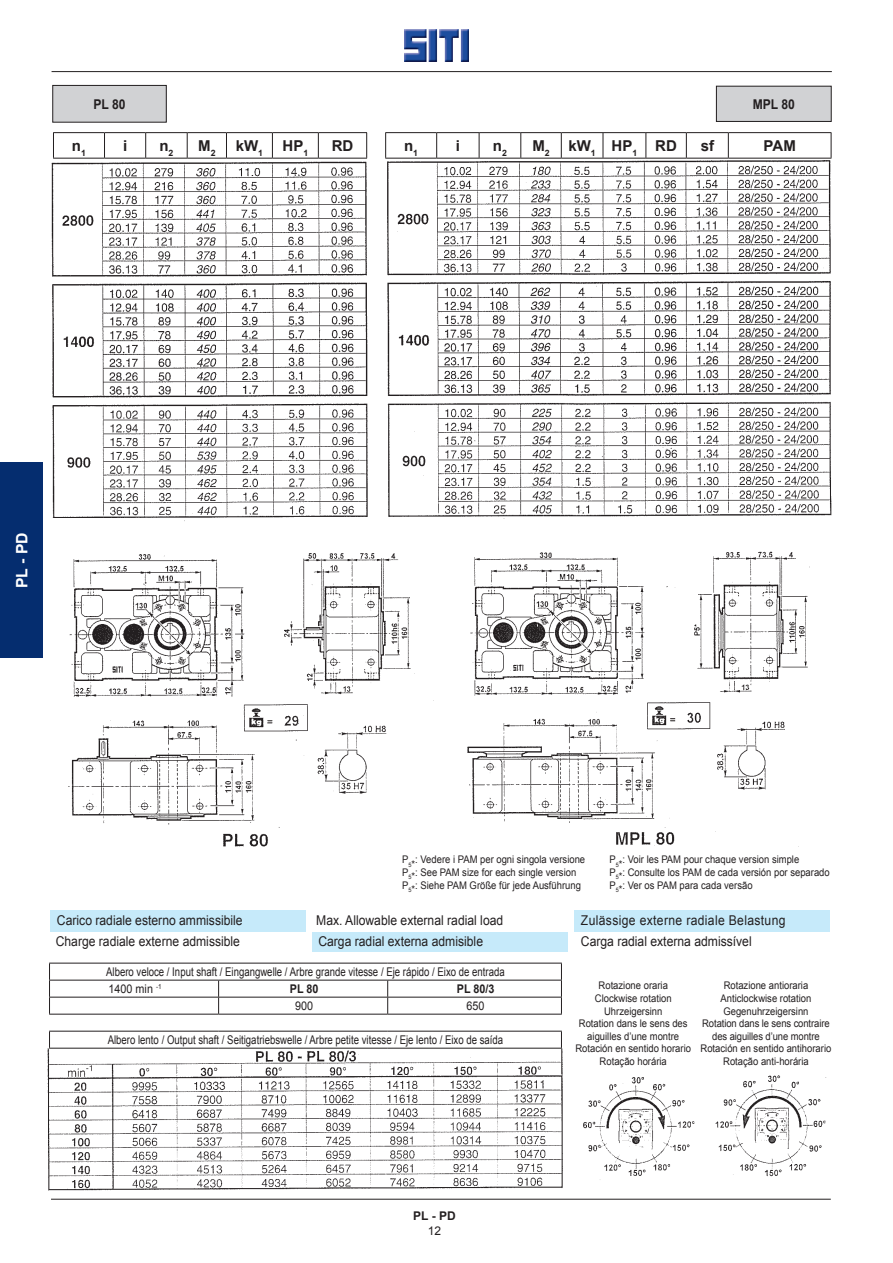
<style>
.page{position:relative;width:893px;height:1263px;background:#fff}
.page>*{position:absolute;margin:0;border:0;box-sizing:border-box;transform-origin:0 0}
.t1{font:700 15.75px "Arial";color:#fff}
.t2{font:700 15px "Arial";color:#231f20}
.t3{font:13.5px "Arial";color:#231f20;scale:.9 1}
.t4{font:700 13.5px "Arial";color:#231f20;scale:.9 1}
.t5{font:12px/17px "Arial";color:#231f20;scale:.8 1}
.t6{font:700 12px "Arial";color:#231f20;scale:.9 1}
.t7{font:12px "Arial";color:#231f20;scale:.9 1}
.t8{font:700 12px "Arial";color:#231f20}
.t9{font:12px "Arial";color:#231f20}
.t10{font:10.5px/12.6px "Arial";color:#231f20;text-align:center;scale:.9 1}
</style>
<div class="page">
<div style="left:312px;top:932px;width:256px;height:19px;background:#c6eafa"></div>
<hr style="left:51px;top:1199px;width:780px;height:1px;background:#231f20">
<hr style="left:52px;top:71px;width:780px;height:1px;background:#231f20">
<img style="left:404px;top:30px;width:64px;height:31px">
<div style="left:0;top:463px;width:43px;height:195px;background:#052d6f"></div>
<img style="left:51px;top:159px;width:781px;height:688px">
<img style="left:47px;top:1047px;width:780px;height:144px">
<div style="left:53px;top:85px;width:113px;height:37px;background:#d1d2d4"></div>
<div style="left:52px;top:85px;width:115px;height:38px;border:1px solid #231f20"></div>
<div style="left:716px;top:86px;width:115px;height:35px;background:#d1d2d4"></div>
<div style="left:716px;top:86px;width:116px;height:36px;border:1px solid #231f20"></div>
<hr style="left:53px;top:132px;width:52px;height:1px;background:#231f20">
<svg style="left:53px;top:133px;width:1px;height:25px"></svg>
<hr style="left:105px;top:132px;width:41px;height:1px;background:#231f20">
<svg style="left:104px;top:133px;width:1px;height:25px"></svg>
<hr style="left:146px;top:132px;width:41px;height:1px;background:#231f20">
<svg style="left:145px;top:133px;width:1px;height:25px"></svg>
<hr style="left:187px;top:132px;width:39px;height:1px;background:#231f20">
<svg style="left:187px;top:133px;width:1px;height:25px"></svg>
<hr style="left:226px;top:132px;width:46px;height:1px;background:#231f20">
<svg style="left:226px;top:133px;width:1px;height:25px"></svg>
<hr style="left:272px;top:132px;width:46px;height:1px;background:#231f20">
<svg style="left:272px;top:133px;width:1px;height:25px"></svg>
<hr style="left:318px;top:132px;width:49px;height:1px;background:#231f20">
<svg style="left:318px;top:133px;width:1px;height:25px"></svg>
<svg style="left:366px;top:133px;width:1px;height:25px"></svg>
<hr style="left:53px;top:158px;width:52px;height:1px;background:#231f20">
<hr style="left:105px;top:158px;width:41px;height:1px;background:#231f20">
<hr style="left:146px;top:158px;width:41px;height:1px;background:#231f20">
<hr style="left:187px;top:158px;width:39px;height:1px;background:#231f20">
<hr style="left:226px;top:158px;width:46px;height:1px;background:#231f20">
<hr style="left:272px;top:158px;width:46px;height:1px;background:#231f20">
<hr style="left:318px;top:158px;width:49px;height:1px;background:#231f20">
<hr style="left:385px;top:132px;width:52px;height:1px;background:#231f20">
<svg style="left:385px;top:133px;width:1px;height:25px"></svg>
<hr style="left:437px;top:132px;width:42px;height:1px;background:#231f20">
<svg style="left:436px;top:133px;width:1px;height:25px"></svg>
<hr style="left:479px;top:132px;width:42px;height:1px;background:#231f20">
<svg style="left:479px;top:133px;width:1px;height:25px"></svg>
<hr style="left:521px;top:132px;width:40px;height:1px;background:#231f20">
<svg style="left:520px;top:133px;width:1px;height:25px"></svg>
<hr style="left:561px;top:132px;width:42px;height:1px;background:#231f20">
<svg style="left:561px;top:133px;width:1px;height:25px"></svg>
<hr style="left:603px;top:132px;width:43px;height:1px;background:#231f20">
<svg style="left:603px;top:133px;width:1px;height:25px"></svg>
<hr style="left:646px;top:132px;width:40px;height:1px;background:#231f20">
<svg style="left:645px;top:133px;width:1px;height:25px"></svg>
<hr style="left:686px;top:132px;width:42px;height:1px;background:#231f20">
<svg style="left:686px;top:133px;width:1px;height:25px"></svg>
<hr style="left:728px;top:132px;width:103px;height:1px;background:#231f20">
<svg style="left:728px;top:133px;width:1px;height:25px"></svg>
<svg style="left:831px;top:133px;width:1px;height:25px"></svg>
<hr style="left:385px;top:158px;width:52px;height:1px;background:#231f20">
<hr style="left:437px;top:158px;width:42px;height:1px;background:#231f20">
<hr style="left:479px;top:158px;width:42px;height:1px;background:#231f20">
<hr style="left:521px;top:158px;width:40px;height:1px;background:#231f20">
<hr style="left:561px;top:158px;width:42px;height:1px;background:#231f20">
<hr style="left:603px;top:158px;width:43px;height:1px;background:#231f20">
<hr style="left:646px;top:158px;width:40px;height:1px;background:#231f20">
<hr style="left:686px;top:158px;width:42px;height:1px;background:#231f20">
<hr style="left:728px;top:158px;width:103px;height:1px;background:#231f20">
<hr style="left:49px;top:963px;width:170px;height:1px;background:#231f20">
<hr style="left:219px;top:963px;width:169px;height:1px;background:#231f20">
<hr style="left:388px;top:963px;width:174px;height:1px;background:#231f20">
<hr style="left:49px;top:1031px;width:170px;height:1px;background:#231f20">
<svg style="left:49px;top:1031px;width:1px;height:17px"></svg>
<hr style="left:219px;top:1031px;width:169px;height:1px;background:#231f20">
<hr style="left:388px;top:1031px;width:174px;height:1px;background:#231f20">
<svg style="left:561px;top:1031px;width:1px;height:17px"></svg>
<hr style="left:49px;top:980px;width:170px;height:1px;background:#231f20">
<hr style="left:219px;top:980px;width:169px;height:1px;background:#231f20">
<hr style="left:388px;top:980px;width:174px;height:1px;background:#231f20">
<hr style="left:49px;top:997px;width:170px;height:1px;background:#231f20">
<svg style="left:49px;top:963px;width:1px;height:51px"></svg>
<hr style="left:219px;top:997px;width:169px;height:1px;background:#231f20">
<svg style="left:218px;top:980px;width:1px;height:34px"></svg>
<hr style="left:388px;top:997px;width:174px;height:1px;background:#231f20">
<svg style="left:387px;top:980px;width:1px;height:34px"></svg>
<svg style="left:561px;top:963px;width:1px;height:51px"></svg>
<hr style="left:49px;top:1014px;width:170px;height:1px;background:#231f20">
<hr style="left:219px;top:1014px;width:169px;height:1px;background:#231f20">
<hr style="left:388px;top:1014px;width:174px;height:1px;background:#231f20">
<hr style="left:49px;top:1048px;width:170px;height:1px;background:#231f20">
<hr style="left:219px;top:1048px;width:169px;height:1px;background:#231f20">
<hr style="left:388px;top:1048px;width:174px;height:1px;background:#231f20">
<div style="left:51px;top:911px;width:255px;height:21px;background:#c6eafa"></div>
<div style="left:575px;top:911px;width:255px;height:21px;background:#c6eafa"></div>
<p class="t4" style="left:93px;top:95px;width:37px">PL 80</p>
<p class="t4" style="left:753px;top:95px;width:49px">MPL 80</p>
<h2 class="t2" style="left:72px;top:136px;width:16px">n<sub>1</sub></h2>
<h2 class="t2" style="left:123px;top:136px;width:6px">i</h2>
<h2 class="t2" style="left:159px;top:136px;width:16px">n<sub>2</sub></h2>
<h2 class="t2" style="left:198px;top:136px;width:19px">M<sub>2</sub></h2>
<h2 class="t2" style="left:236px;top:136px;width:29px">kW<sub>1</sub></h2>
<h2 class="t2" style="left:283px;top:136px;width:27px">HP<sub>1</sub></h2>
<h2 class="t2" style="left:332px;top:136px;width:23px">RD</h2>
<h2 class="t2" style="left:404px;top:136px;width:16px">n<sub>1</sub></h2>
<h2 class="t2" style="left:456px;top:136px;width:6px">i</h2>
<h2 class="t2" style="left:493px;top:136px;width:16px">n<sub>2</sub></h2>
<h2 class="t2" style="left:532px;top:136px;width:146px">M<sub>2</sub> kW<sub>1</sub> HP<sub>1</sub> RD</h2>
<h2 class="t2" style="left:701px;top:136px;width:15px">sf</h2>
<h2 class="t2" style="left:764px;top:136px;width:34px">PAM</h2>
<h1 class="t1" style="left:12px;top:588px;width:57px;rotate:-90deg">PL - PD</h1>
<p class="t10" style="left:402px;top:853px;width:205px;text-align:left">P<sub>5</sub>*: Vedere i PAM per ogni singola versione<br>P<sub>5</sub>*: See PAM size for each single version<br>P<sub>5</sub>*: Siehe PAM Größe für jede Ausführung</p>
<p class="t10" style="left:609px;top:853px;width:246px;text-align:left">P<sub>5</sub>*: Voir les PAM pour chaque version simple<br>P<sub>5</sub>*: consulte los PAM de cada versión por separado<br>P<sub>5</sub>*: Ver os PAM para cada versão</p>
<p class="t3" style="left:57px;top:911px;width:208px">Carico radiale esterno ammissibile</p>
<p class="t3" style="left:316px;top:911px;width:209px">Max. Allowable external radial load</p>
<p class="t3" style="left:581px;top:911px;width:229px">Zulässige externe radiale Belastung</p>
<p class="t3" style="left:56px;top:932px;width:206px">Charge radiale externe admissible</p>
<p class="t3" style="left:318px;top:932px;width:185px">Carga radial externa admisible</p>
<p class="t3" style="left:581px;top:932px;width:191px">Carga radial externa admissível</p>
<p class="t5" style="left:106px;top:963px;width:500px">Albero veloce / I nput shaft / Eingangwelle / Arbre grande vitesse / Eje rápido / Eixo de entrada<br>1400 min <sup>-1</sup></p>
<p class="t6" style="left:290px;top:981px;width:33px">PL 80</p>
<p class="t6" style="left:457px;top:981px;width:43px">PL 80/3</p>
<p class="t7" style="left:295px;top:998px;width:22px">900</p>
<p class="t7" style="left:467px;top:998px;width:22px">650</p>
<p class="t5" style="left:108px;top:1031px;width:496px">Albero lento / Output shaft / Seitigatriebswelle / Arbre petite vitesse / Eje lento / Eixo de saída</p>
<p class="t8" style="left:413px;top:1208px;width:44px">PL - PD</p>
<p class="t9" style="left:428px;top:1223px;width:15px">12</p>
<p class="t10" style="left:575px;top:979px;width:130px">Rotazione oraria<br>Clockwise rotation<br>U hrzeigersinn<br>Rotation dans le sens des aiguilles d’une montre<br>Rotación en sentido horario<br>Rotação horária</p>
<p class="t10" style="left:701px;top:979px;width:147px">Rotazione antioraria<br>Anticlockwise rotation<br>Gegenuhrzeigersinn<br>Rotation dans le sens contraire des aiguilles d’une montre<br>Rotación en sentido antihorario<br>Rotação anti-horária</p>
</div>
